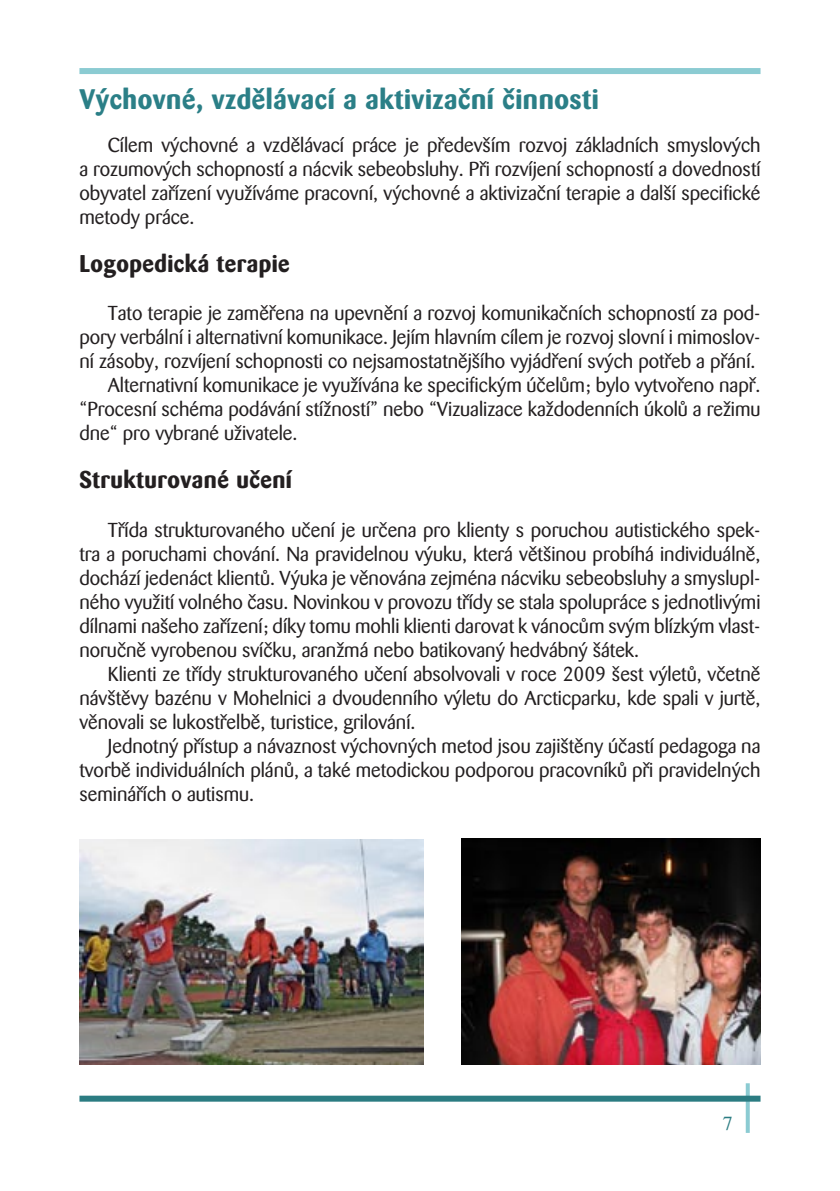
<style>
.page{position:relative;width:840px;height:1191px;background:#fff}
.page>*{position:absolute;margin:0;border:0;box-sizing:border-box;transform-origin:0 0}
.t1{font:700 28px "Barmeno CE";letter-spacing:.02em;color:#2b7f87}
.t2{font:700 24px "Barmeno CE";letter-spacing:.02em;color:#231f20}
.t3{font:20px/24px "Barmeno CE";color:#231f20;text-align:justify}
</style>
<div class="page">
<div style="left:79px;top:68px;width:681px;height:6px;background:#8bcbd2"></div>
<svg style="left:745px;top:1083px;width:4px;height:49px"></svg>
<div style="left:79px;top:1095px;width:681px;height:6px;background:#2b7c82"></div>
<img style="left:79px;top:839px;width:344px;height:225px">
<img style="left:461px;top:839px;width:299px;height:225px">
<h1 class="t1" style="left:79px;top:84px;width:520px">Výchovné, vzdělávací a aktivizační činnosti</h1>
<p class="t3" style="left:79px;top:134px;width:682px;text-indent:28px">Cílem výchovné a vzdělávací práce je především rozvoj základních smyslových a rozumových schopností a nácvik sebeobsluhy. Při rozvíjení schopností a dovedností obyvatel zařízení využíváme pracovní, výchovné a aktivizační terapie a další specifické metody práce.</p>
<p class="t2" style="left:79px;top:250px;width:212px">Logopedická terapie</p>
<p class="t3" style="left:108px;top:302px;width:653px">Tato terapie je zaměřena na upevnění a rozvoj komunikačních schopností za pod-</p>
<p class="t3" style="left:79px;top:326px;width:682px">pory verbální i alternativní komunikace. Jejím hlavním cílem je rozvoj slovní i mimoslov-</p>
<p class="t3" style="left:79px;top:350px;width:677px">ní zásoby, rozvíjení schopnosti co nejsamostatnějšího vyjádření svých potřeb a přání.</p>
<p class="t3" style="left:108px;top:374px;width:653px">Alternativní komunikace je využívána ke specifickým účelům; bylo vytvořeno např.</p>
<p class="t3" style="left:79px;top:398px;width:682px">“Procesní schéma podávání stížností” nebo “Vizualizace každodenních úkolů a režimu</p>
<p class="t3" style="left:79px;top:422px;width:219px">dne“ pro vybrané uživatele.</p>
<p class="t2" style="left:79px;top:466px;width:214px">Strukturované učení</p>
<p class="t3" style="left:79px;top:518px;width:682px;text-indent:28px">Třída strukturovaného učení je určena pro klienty s poruchou autistického spek&shy;tra a poruchami chování. Na pravidelnou výuku, která většinou probíhá individuálně, dochází jedenáct klientů. Výuka je věnována zejména nácviku sebeobsluhy a smyslupl&shy;ného využití volného času. Novinkou v provozu třídy se stala spolupráce s jednotlivými dílnami našeho zařízení; díky tomu mohli klienti darovat k vánocům svým blízkým vlast&shy;noručně vyrobenou svíčku, aranžmá nebo batikovaný hedvábný šátek.</p>
<p class="t3" style="left:79px;top:662px;width:682px;text-indent:28px">Klienti ze třídy strukturovaného učení absolvovali v roce 2009 šest výletů, včetně návštěvy bazénu v Mohelnici a dvoudenního výletu do Arcticparku, kde spali v jurtě, věnovali se lukostřelbě, turistice, grilování.</p>
<p class="t3" style="left:79px;top:734px;width:682px;text-indent:28px">Jednotný přístup a návaznost výchovných metod jsou zajištěny účastí pedagoga na tvorbě individuálních plánů, a také metodickou podporou pracovníků při pravidelných seminářích o autismu.</p>
</div>
